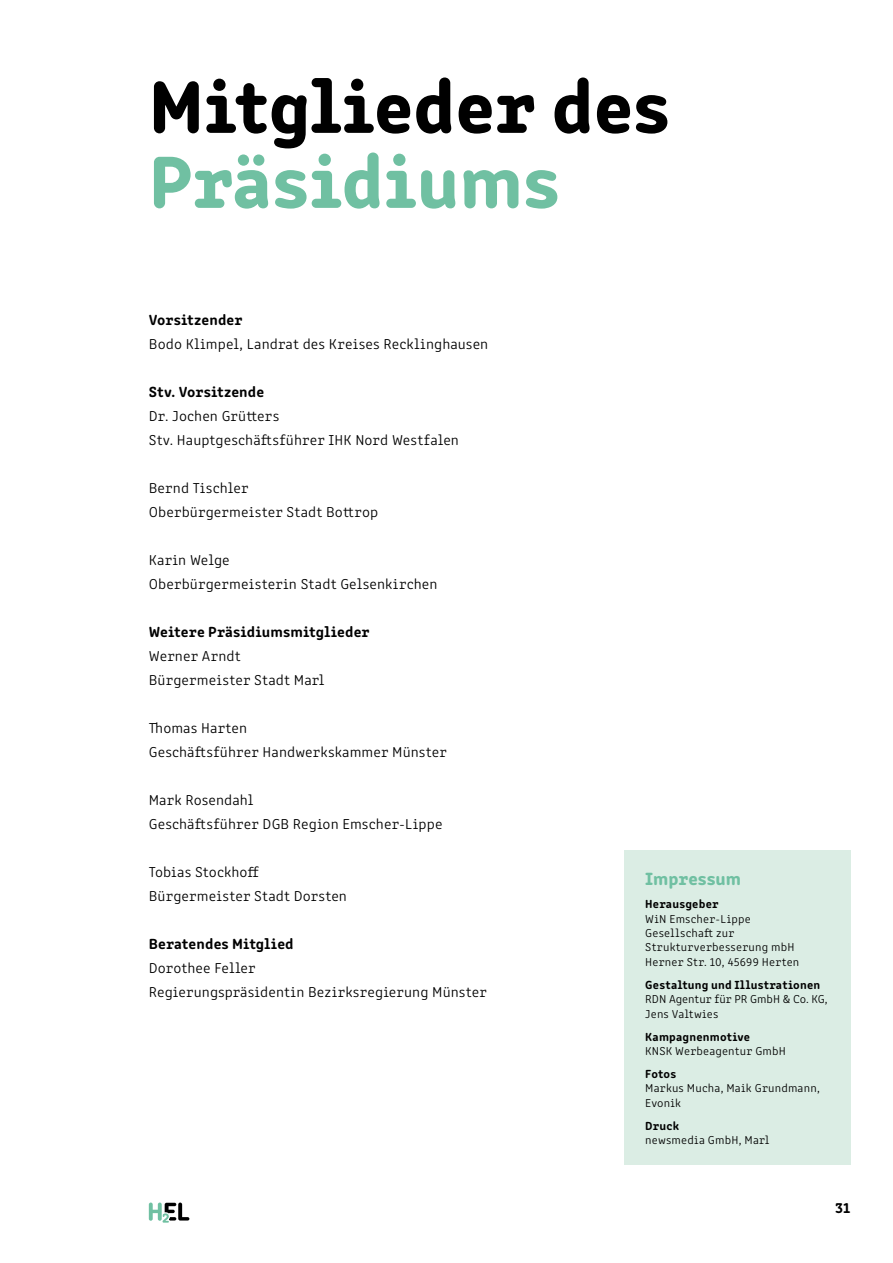
<style>
.page{position:relative;width:893px;height:1263px;background:#fff}
.page>*{position:absolute;margin:0;border:0;box-sizing:border-box;transform-origin:0 0}
.t1{font:75px "Clone Rounded Latn Eb";color:#000}
.t2{font:75px "Clone Rounded Latn Eb";color:#70c0a2}
.t3{font:18px "Clone Rounded Latn Eb";color:#70c0a2}
.t4{font:300 15px/24px "Clone Rounded Latn";letter-spacing:.01em;color:#000}
.t5{font:700 15px "Clone Rounded Latn";letter-spacing:.01em;color:#000}
.t6{font:300 12px/14.4px "Clone Rounded Latn";letter-spacing:.015em;color:#000}
.t7{font:700 12px "Clone Rounded Latn";letter-spacing:.02em;color:#000}
</style>
<div class="page">
<svg style="left:149px;top:1202px;width:40px;height:21px"></svg>
<div style="left:624px;top:850px;width:226px;height:315px;background:#dbede4"></div>
<h1 class="t1" style="left:149px;top:45px;width:523px">Mitglieder des</h1>
<h1 class="t2" style="left:149px;top:120px;width:413px">Präsidiums</h1>
<p class="t5" style="left:149px;top:308px;width:95px">Vorsitzender</p>
<p class="t4" style="left:149px;top:331px;width:341px">Bodo Klimpel, Landrat des Kreises Recklinghausen</p>
<p class="t5" style="left:149px;top:380px;width:117px">Stv. Vorsitzende</p>
<p class="t4" style="left:149px;top:403px;width:312px">Dr. Jochen Grütters<br>Stv. Hauptgeschäftsführer IHK Nord Westfalen</p>
<p class="t4" style="left:149px;top:475px;width:231px">Bernd Tischler<br>Oberbürgermeister Stadt Bottrop</p>
<p class="t4" style="left:149px;top:547px;width:290px">Karin Welge<br>Oberbürgermeisterin Stadt Gelsenkirchen</p>
<p class="t5" style="left:149px;top:620px;width:222px">Weitere Präsidiumsmitglieder</p>
<p class="t4" style="left:149px;top:643px;width:177px">Werner Arndt<br>Bürgermeister Stadt Marl</p>
<p class="t4" style="left:149px;top:715px;width:300px">Thomas Harten<br>Geschäftsführer Handwerkskammer Münster</p>
<p class="t4" style="left:149px;top:787px;width:295px">Mark Rosendahl<br>Geschäftsführer DGB Region Emscher-Lippe</p>
<p class="t4" style="left:149px;top:859px;width:200px">Tobias Stockhoff<br>Bürgermeister Stadt Dorsten</p>
<p class="t5" style="left:149px;top:932px;width:146px">Beratendes Mitglied</p>
<p class="t4" style="left:149px;top:955px;width:340px">Dorothee Feller<br>Regierungspräsidentin Bezirksregierung Münster</p>
<p class="t3" style="left:645px;top:864px;width:97px">Impressum</p>
<p class="t7" style="left:645px;top:894px;width:75px">Herausgeber</p>
<p class="t6" style="left:645px;top:911px;width:155px">WiN Emscher-Lippe<br>Gesellschaft zur<br>Strukturverbesserung mbH<br>Herner Str. 10, 45699 Herten</p>
<p class="t7" style="left:645px;top:975px;width:176px">Gestaltung und Illustrationen</p>
<p class="t6" style="left:645px;top:991px;width:184px">RDN Agentur für PR GmbH &amp; Co. KG,<br>Jens Valtwies</p>
<p class="t7" style="left:645px;top:1027px;width:106px">Kampagnenmotive</p>
<p class="t6" style="left:645px;top:1043px;width:142px">KNSK Werbeagentur GmbH</p>
<p class="t7" style="left:645px;top:1064px;width:32px">Fotos</p>
<p class="t6" style="left:645px;top:1080px;width:176px">Markus Mucha, Maik Grundmann,<br>Evonik</p>
<p class="t7" style="left:645px;top:1116px;width:35px">Druck</p>
<p class="t6" style="left:645px;top:1132px;width:126px">newsmedia GmbH, Marl</p>
<p class="t5" style="left:835px;top:1196px;width:17px">31</p>
</div>
